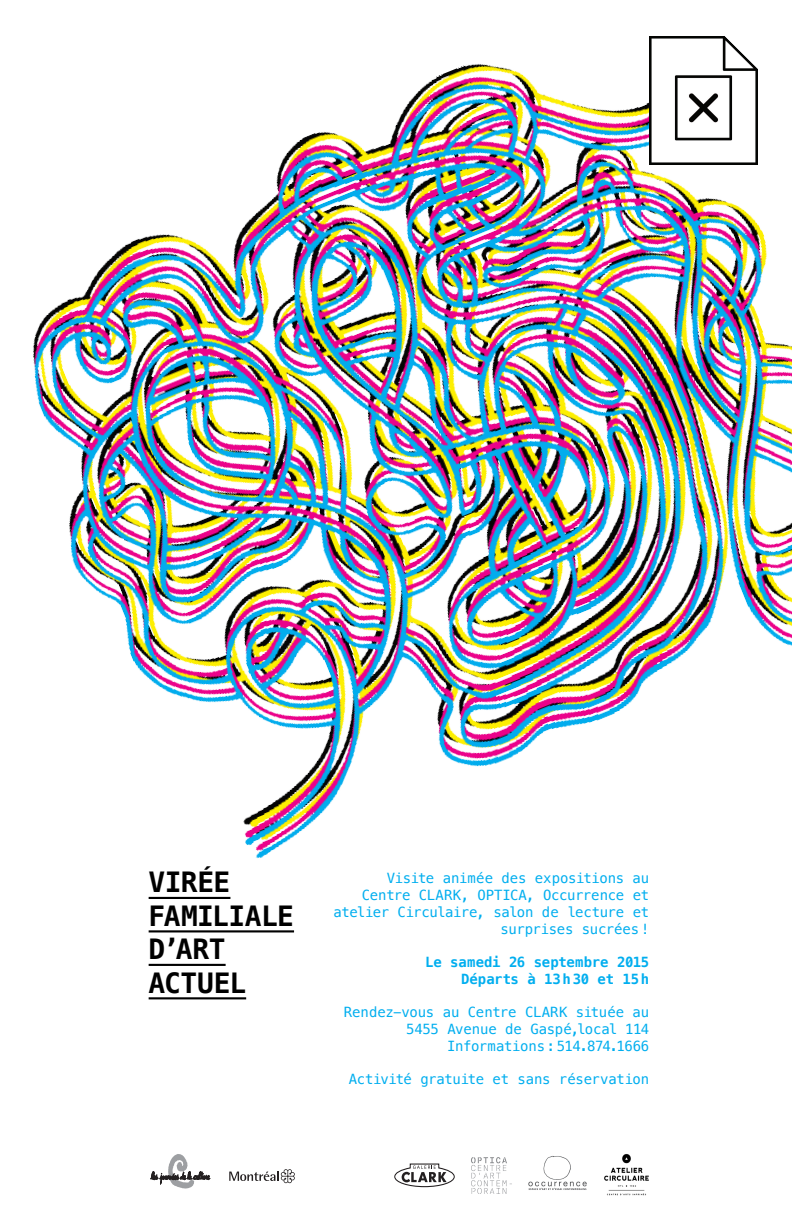
<style>
.page{position:relative;width:792px;height:1224px;background:#fff}
.page>*{position:absolute;margin:0;border:0;box-sizing:border-box;transform-origin:0 0}
.t1{font:700 27.9px "Menlo";letter-spacing:-.02em;color:#000}
.t2{font:13.9px/16.7px "Menlo";letter-spacing:-.015em;color:#00aeef;text-align:right}
.t3{font:700 13.9px/16.7px "Menlo";letter-spacing:-.01em;color:#00aeef;text-align:right}
</style>
<div class="page">
<img style="left:33px;top:64px;width:759px;height:835px">
<hr style="left:149px;top:897px;width:81px;height:2px;background:#000">
<hr style="left:149px;top:930px;width:145px;height:2px;background:#000">
<hr style="left:149px;top:964px;width:77px;height:2px;background:#000">
<hr style="left:149px;top:997px;width:97px;height:2px;background:#000">
<img style="left:649px;top:36px;width:108px;height:128px">
<img style="left:471px;top:1157px;width:41px;height:37px">
<svg style="left:229px;top:1169px;width:66px;height:14px"></svg>
<svg style="left:151px;top:1154px;width:59px;height:35px"></svg>
<svg style="left:394px;top:1164px;width:61px;height:23px"></svg>
<img style="left:528px;top:1156px;width:59px;height:34px">
<img style="left:604px;top:1154px;width:45px;height:42px">
<p class="t1" style="left:149px;top:863px;width:83px">VIRÉE</p>
<p class="t1" style="left:149px;top:896px;width:147px">FAMILIALE</p>
<p class="t1" style="left:149px;top:930px;width:78px">D’ART</p>
<p class="t1" style="left:149px;top:963px;width:99px">ACTUEL</p>
<p class="t2" style="left:334px;top:870px;width:317px">Visite animée des expositions au<br>Centre CLARK, OPTICA, Occurrence et atelier Circulaire, salon de lecture et surprises sucrées!</p>
<p class="t3" style="left:425px;top:954px;width:226px">Le samedi 26 septembre 2015<br>Départs à 13h30 et 15h</p>
<p class="t2" style="left:344px;top:1004px;width:307px">Rendez-vous au Centre CLARK située au</p>
<p class="t2" style="left:406px;top:1021px;width:245px">5455 Avenue de Gaspé,local 114</p>
<p class="t2" style="left:447px;top:1038px;width:204px">Informations : 514.874.1666</p>
<p class="t2" style="left:349px;top:1071px;width:302px">Activité gratuite et sans réservation</p>
</div>
